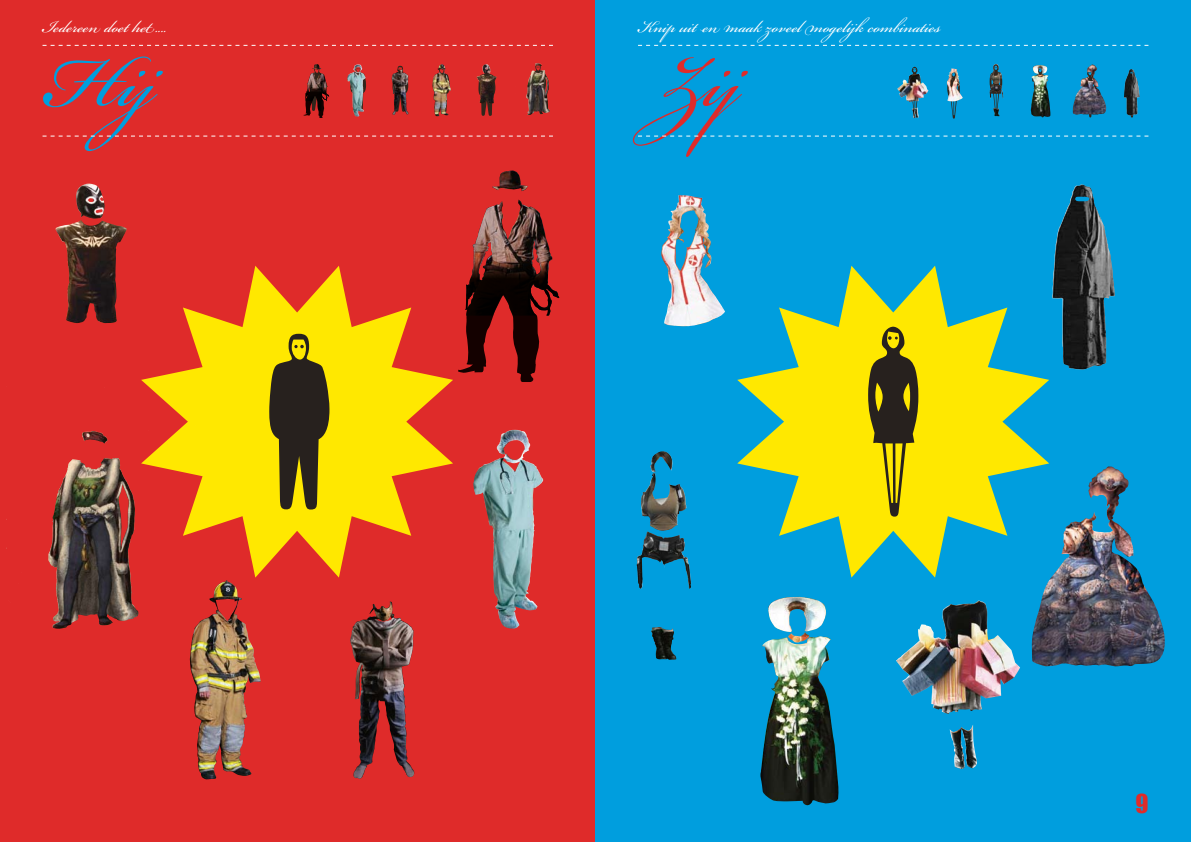
<style>
.page{position:relative;width:1191px;height:842px;background:#fff}
.page>*{position:absolute;margin:0;border:0;box-sizing:border-box;transform-origin:0 0}
.t1{font:113px "Bickham Script Pro";color:#009ede}
.t2{font:113px "Bickham Script Pro";color:#df2b2a}
.t3{font:26px "Bickham Script Pro";color:#fff}
.t4{font:24px "Impact";color:#df2b2a}
</style>
<div class="page">
<div style="left:0;top:0;width:595px;height:842px;background:#df2b2a"></div>
<div style="left:595px;top:0;width:596px;height:842px;background:#009ede"></div>
<svg style="left:43px;top:136px;width:510px;height:1px"></svg>
<svg style="left:638px;top:136px;width:510px;height:1px"></svg>
<svg style="left:43px;top:45px;width:510px;height:1px"></svg>
<svg style="left:141px;top:266px;width:312px;height:312px;fill:#ffe800"></svg>
<svg style="left:737px;top:266px;width:312px;height:312px;fill:#ffe800"></svg>
<svg style="left:269px;top:334px;width:60px;height:175px;background:#736713"></svg>
<img style="left:350px;top:617px;width:46px;height:162px">
<img style="left:367px;top:601px;width:27px;height:21px">
<img style="left:473px;top:430px;width:64px;height:199px">
<img style="left:6px;top:386px;width:189px;height:208px">
<img style="left:190px;top:581px;width:62px;height:199px">
<img style="left:492px;top:171px;width:36px;height:29px">
<svg style="left:458px;top:200px;width:100px;height:182px"></svg>
<img style="left:55px;top:221px;width:72px;height:102px">
<img style="left:76px;top:184px;width:29px;height:37px">
<svg style="left:530px;top:107px;width:16px;height:3px"></svg>
<img style="left:526px;top:63px;width:23px;height:44px">
<img style="left:391px;top:77px;width:5px;height:38px">
<svg style="left:392px;top:66px;width:16px;height:46px"></svg>
<svg style="left:364px;top:74px;width:2px;height:19px"></svg>
<img style="left:347px;top:65px;width:17px;height:52px">
<svg style="left:448px;top:76px;width:2px;height:17px"></svg>
<img style="left:432px;top:64px;width:16px;height:52px">
<svg style="left:303px;top:65px;width:26px;height:53px"></svg>
<img style="left:477px;top:76px;width:20px;height:15px">
<svg style="left:478px;top:64px;width:17px;height:52px"></svg>
<img style="left:661px;top:195px;width:64px;height:132px">
<img style="left:1031px;top:512px;width:134px;height:155px">
<img style="left:1088px;top:466px;width:41px;height:54px">
<img style="left:1052px;top:184px;width:62px;height:186px">
<img style="left:650px;top:451px;width:19px;height:20px">
<img style="left:641px;top:471px;width:15px;height:48px">
<img style="left:651px;top:627px;width:25px;height:33px">
<img style="left:760px;top:597px;width:66px;height:209px">
<img style="left:896px;top:600px;width:124px;height:131px">
<svg style="left:868px;top:327px;width:50px;height:190px;background:#97880e"></svg>
<svg style="left:948px;top:101px;width:9px;height:18px"></svg>
<img style="left:946px;top:69px;width:16px;height:32px">
<svg style="left:989px;top:64px;width:13px;height:52px"></svg>
<img style="left:1030px;top:65px;width:20px;height:53px">
<img style="left:1072px;top:77px;width:35px;height:38px">
<img style="left:1087px;top:64px;width:10px;height:14px">
<img style="left:1124px;top:69px;width:15px;height:47px">
<img style="left:897px;top:79px;width:31px;height:22px">
<svg style="left:908px;top:67px;width:13px;height:51px"></svg>
<svg style="left:638px;top:45px;width:510px;height:1px"></svg>
<p class="t3" style="left:43px;top:8px;width:125px">Iedereen doet het....</p>
<h1 class="t1" style="left:45px;top:0;width:173px">Hij</h1>
<p class="t3" style="left:638px;top:8px;width:304px">Knip uit en maak zoveel mogelijk combinaties</p>
<h1 class="t2" style="left:652px;top:0;width:90px">Zij</h1>
<p class="t4" style="left:1135px;top:785px;width:15px">9</p>
</div>
